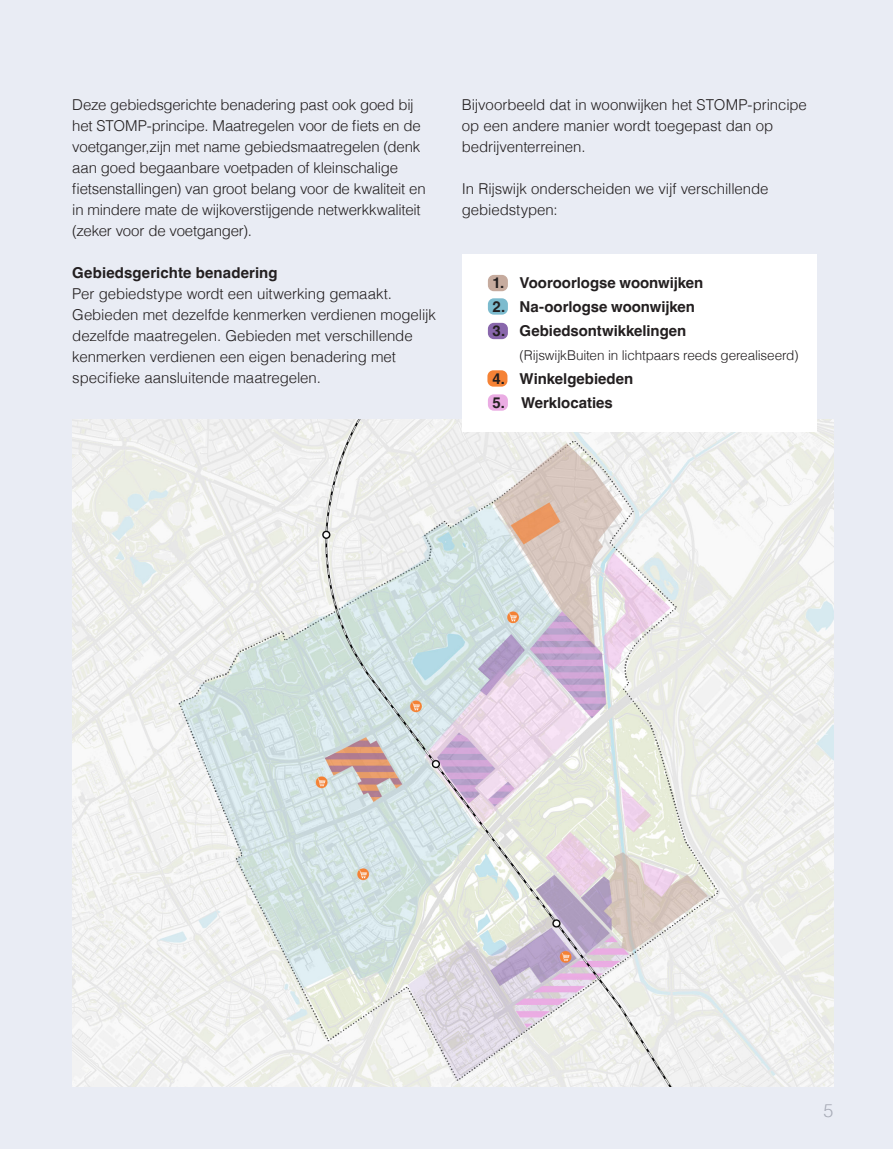
<style>
.page{position:relative;width:893px;height:1149px;background:#fff}
.page>*{position:absolute;margin:0;border:0;box-sizing:border-box;transform-origin:0 0}
.t1{font:300 18px "Helvetica";color:#b6b7bb}
.t2{font:300 15px/21px "Helvetica";letter-spacing:-.01em;color:#231f20}
.t3{font:700 15px "Helvetica";color:#231f20}
.t4{font:300 13.5px "Helvetica";letter-spacing:-.01em;color:#231f20}
</style>
<div class="page">
<div style="left:0;top:0;width:893px;height:1148px;background:#e9ecf4"></div>
<img style="left:72px;top:419px;width:761px;height:667px">
<div style="left:462px;top:254px;width:354px;height:177px;background:#fff"></div>
<div style="left:488px;top:275px;width:20px;height:16px;background:#c6ab9e;border-radius:6px"></div>
<div style="left:488px;top:298px;width:20px;height:16px;background:#7cbbce;border-radius:6px"></div>
<div style="left:488px;top:323px;width:20px;height:16px;background:#8967ac;border-radius:6px"></div>
<div style="left:488px;top:394px;width:20px;height:16px;background:#eaace3;border-radius:6px"></div>
<div style="left:487px;top:370px;width:20px;height:16px;background:#f58235;border-radius:6px"></div>
<p class="t2" style="left:72px;top:93px;width:355px">Deze gebiedsgerichte benadering past ook goed bij het STOMP-principe. Maatregelen voor de fiets en de voetganger,zijn met name gebiedsmaatregelen (denk aan goed begaanbare voetpaden of kleinschalige fietsenstallingen) van groot belang voor de kwaliteit en in mindere mate de wijkoverstijgende netwerkkwaliteit (zeker voor de voetganger).</p>
<p class="t3" style="left:72px;top:264px;width:207px">Gebiedsgerichte benadering</p>
<p class="t2" style="left:72px;top:282px;width:365px">Per gebiedstype wordt een uitwerking gemaakt.<br>Gebieden met dezelfde kenmerken verdienen mogelijk dezelfde maatregelen. Gebieden met verschillende kenmerken verdienen een eigen benadering met specifieke aansluitende maatregelen.</p>
<p class="t2" style="left:462px;top:93px;width:347px">Bijvoorbeeld dat in woonwijken het STOMP-principe op een andere manier wordt toegepast dan op bedrijventerreinen.</p>
<p class="t2" style="left:462px;top:177px;width:308px">In Rijswijk onderscheiden we vijf verschillende gebiedstypen:</p>
<p class="t3" style="left:493px;top:273px;width:212px">1. Vooroorlogse woonwijken</p>
<p class="t3" style="left:493px;top:297px;width:204px">2. Na-oorlogse woonwijken</p>
<p class="t3" style="left:493px;top:321px;width:195px">3. Gebiedsontwikkelingen</p>
<p class="t4" style="left:520px;top:343px;width:281px">(RijswijkBuiten in lichtpaars reeds gerealiseerd)</p>
<p class="t3" style="left:493px;top:369px;width:142px">4. Winkelgebieden</p>
<p class="t3" style="left:493px;top:393px;width:122px">5. Werklocaties</p>
<p class="t1" style="left:823px;top:1094px;width:12px">5</p>
</div>
